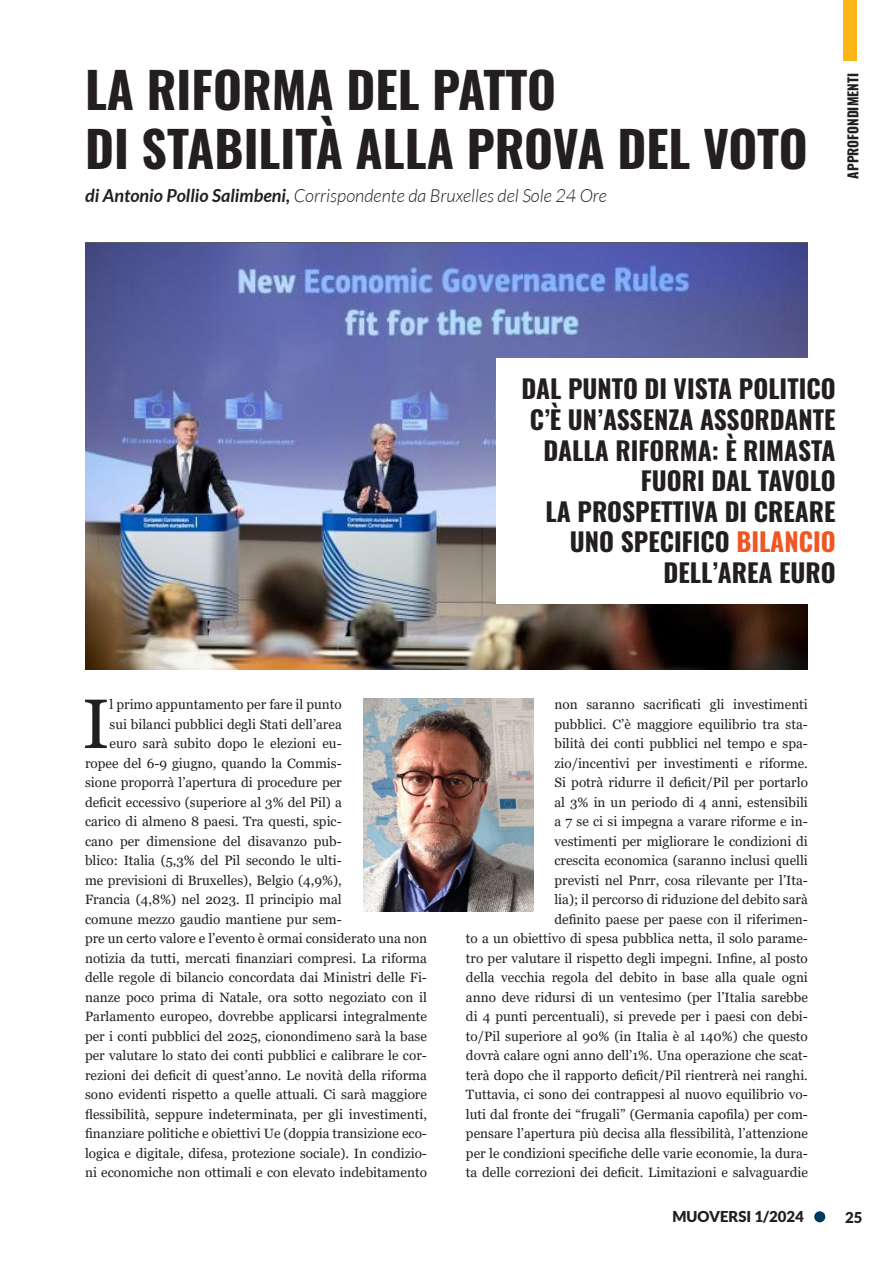
<style>
.page{position:relative;width:893px;height:1263px;background:#fff}
.page>*{position:absolute;margin:0;border:0;box-sizing:border-box;transform-origin:0 0}
.t1{font:69.75px "Georgia";color:#231f20}
.t2{font:700 49.5px/59.4px "Oswald";color:#231f20}
.t3{font:700 25.5px/30.6px "Oswald";color:#231f20;text-align:right}
.t4{font:italic 300 18px "Lato";color:#231f20}
.t5{font:900 15px "Lato";color:#231f20}
.t6{font:13.5px/19.5px "Georgia";color:#231f20;text-align:right}
.t7{font:700 13.5px "Oswald";color:#231f20}
.s1{font-weight:700}
.s2{color:#f15622}
</style>
<div class="page">
<div style="left:844px;top:0;width:13px;height:61px;background:#fcb615"></div>
<div style="left:814px;top:1211px;width:11px;height:11px;background:#003a5d;border-radius:50%"></div>
<img style="left:85px;top:243px;width:723px;height:427px">
<div style="left:496px;top:358px;width:338px;height:246px;background:#fff"></div>
<img style="left:363px;top:699px;width:170px;height:212px">
<p class="t2" style="left:85px;top:63px;width:724px">LA RIFORMA DEL PATTO<br>DI STABILITÀ ALLA PROVA DEL VOTO</p>
<p class="t4" style="left:85px;top:185px;width:523px"><span class="s1">di Antonio Pollio Salimbeni,</span> Corrispondente da Bruxelles del Sole 24 Ore</p>
<p class="t7" style="left:846px;top:179px;width:107px;rotate:-90deg">APPROFONDIMENTI</p>
<p class="t3" style="left:521px;top:375px;width:316px">DAL PUNTO DI VISTA POLITICO<br>C’È UN’ASSENZA ASSORDANTE<br>DALLA RIFORMA: È RIMASTA<br>FUORI DAL TAVOLO<br>LA PROSPETTIVA DI CREARE<br>UNO SPECIFICO <span class="s2">BILANCIO<br></span>DELL’AREA EURO</p>
<p class="t1" style="left:82px;top:682px;width:29px">I</p>
<p class="t6" style="left:110px;top:695px;width:234px">l primo appuntamento per fare il punto</p>
<p class="t6" style="left:110px;top:714px;width:234px">sui bilanci pubblici degli Stati dell’area</p>
<p class="t6" style="left:110px;top:734px;width:234px">euro sarà subito dopo le elezioni eu-</p>
<p class="t6" style="left:85px;top:753px;width:258px">ropee del 6-9 giugno, quando la Commis-</p>
<p class="t6" style="left:85px;top:773px;width:258px">sione proporrà l’apertura di procedure per</p>
<p class="t6" style="left:85px;top:792px;width:258px">deficit eccessivo (superiore al 3% del Pil) a</p>
<p class="t6" style="left:85px;top:812px;width:258px">carico di almeno 8 paesi. Tra questi, spic-</p>
<p class="t6" style="left:85px;top:831px;width:258px">cano per dimensione del disavanzo pub-</p>
<p class="t6" style="left:85px;top:851px;width:258px">blico: Italia (5,3% del Pil secondo le ulti-</p>
<p class="t6" style="left:85px;top:870px;width:258px">me previsioni di Bruxelles), Belgio (4,9%),</p>
<p class="t6" style="left:85px;top:890px;width:258px">Francia (4,8%) nel 2023. Il principio mal</p>
<p class="t6" style="left:85px;top:909px;width:258px">comune mezzo gaudio mantiene pur sem-</p>
<p class="t6" style="left:85px;top:929px;width:343px">pre un certo valore e l’evento è ormai considerato una non</p>
<p class="t6" style="left:85px;top:948px;width:343px">notizia da tutti, mercati finanziari compresi. La riforma</p>
<p class="t6" style="left:85px;top:968px;width:343px">delle regole di bilancio concordata dai Ministri delle Fi-</p>
<p class="t6" style="left:85px;top:987px;width:343px">nanze poco prima di Natale, ora sotto negoziato con il</p>
<p class="t6" style="left:85px;top:1007px;width:343px">Parlamento europeo, dovrebbe applicarsi integralmente</p>
<p class="t6" style="left:85px;top:1026px;width:343px">per i conti pubblici del 2025, cionondimeno sarà la base</p>
<p class="t6" style="left:85px;top:1046px;width:343px">per valutare lo stato dei conti pubblici e calibrare le cor-</p>
<p class="t6" style="left:85px;top:1065px;width:343px">rezioni dei deficit di quest’anno. Le novità della riforma</p>
<p class="t6" style="left:85px;top:1085px;width:343px">sono evidenti rispetto a quelle attuali. Ci sarà maggiore</p>
<p class="t6" style="left:85px;top:1104px;width:343px">flessibilità, seppure indeterminata, per gli investimenti,</p>
<p class="t6" style="left:85px;top:1124px;width:343px">finanziare politiche e obiettivi Ue (doppia transizione eco-</p>
<p class="t6" style="left:85px;top:1143px;width:343px">logica e digitale, difesa, protezione sociale). In condizio-</p>
<p class="t6" style="left:85px;top:1163px;width:343px">ni economiche non ottimali e con elevato indebitamento</p>
<p class="t6" style="left:466px;top:695px;width:343px">non saranno sacrificati gli investimenti<br>pubblici. C’è maggiore equilibrio tra sta-<br>bilità dei conti pubblici nel tempo e spa-<br>zio/incentivi per investimenti e riforme.<br>Si potrà ridurre il deficit/Pil per portarlo<br>al 3% in un periodo di 4 anni, estensibili<br>a 7 se ci si impegna a varare riforme e in-<br>vestimenti per migliorare le condizioni di<br>crescita economica (saranno inclusi quelli<br>previsti nel Pnrr, cosa rilevante per l’Ita-<br>lia); il percorso di riduzione del debito sarà<br>definito paese per paese con il riferimen-<br>to a un obiettivo di spesa pubblica netta, il solo parame&shy;tro per valutare il rispetto degli impegni. Infine, al posto della vecchia regola del debito in base alla quale ogni anno deve ridursi di un ventesimo (per l’Italia sarebbe di 4 punti percentuali), si prevede per i paesi con debi&shy;to/Pil superiore al 90% (in Italia è al 140%) che questo dovrà calare ogni anno dell’1%. Una operazione che scat&shy;terà dopo che il rapporto deficit/Pil rientrerà nei ranghi.<br>Tuttavia, ci sono dei contrappesi al nuovo equilibrio vo&shy;luti dal fronte dei “frugali” (Germania capofila) per com&shy;pensare l’apertura più decisa alla flessibilità, l’attenzione per le condizioni specifiche delle varie economie, la dura&shy;ta delle correzioni dei deficit. Limitazioni e salvaguardie</p>
<p class="t5" style="left:672px;top:1208px;width:133px">MUOVERSI 1/2024</p>
<p class="t5" style="left:845px;top:1208px;width:19px">25</p>
</div>
